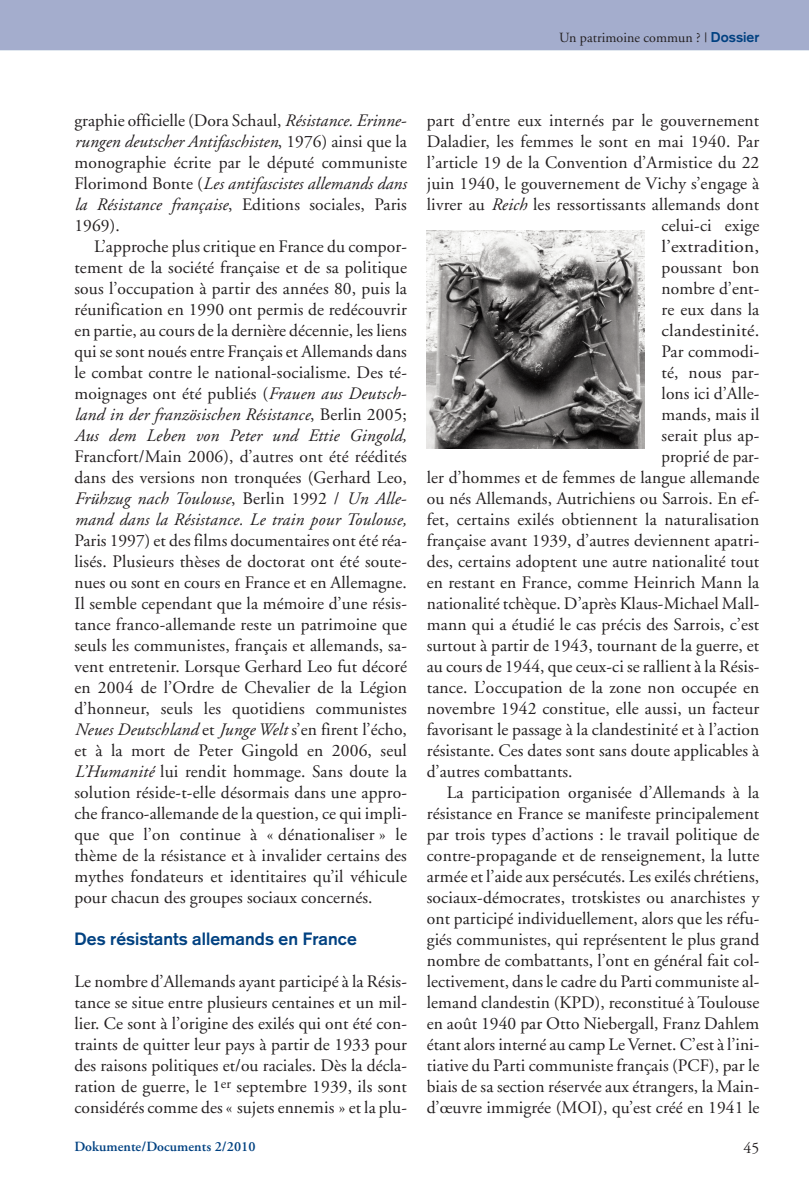
<style>
.page{position:relative;width:809px;height:1191px;background:#fff}
.page>*{position:absolute;margin:0;border:0;box-sizing:border-box;transform-origin:0 0}
.t1{font:17.5px/21px "Adobe Garamond";letter-spacing:.005em;color:#231f20;text-align:justify}
.t2{font:700 17.5px "Akzidenz Grotesk";letter-spacing:.005em;color:#014181}
.t3{font:17.5px "Adobe Garamond";letter-spacing:.005em;color:#231f20;scale:1.1 1}
.t4{font:17.5px "Adobe Garamond";letter-spacing:.005em;color:#231f20;scale:1.07 1}
.t5{font:17.5px "Adobe Garamond";letter-spacing:.005em;color:#231f20;scale:.96 1}
.t6{font:15.75px "Adobe Garamond";color:#231f20}
.t7{font:14px "Adobe Garamond";letter-spacing:.005em;color:#231f20}
.t8{font:600 14px "Adobe Garamond";letter-spacing:.005em;color:#014181}
.s1{font-family:"Akzidenz Grotesk";font-weight:700;color:#014181}
.s2{font-style:italic}
</style>
<div class="page">
<div style="left:0;top:0;width:809px;height:50px;background:#a4adcd"></div>
<img style="left:427px;top:231px;width:217px;height:217px">
<p class="t7" style="left:559px;top:32px;width:202px">Un patrimoine commun ? | <span class="s1">Dossier</span></p>
<p class="t1" style="left:74px;top:111px;width:334px">graphie officielle (Dora Schaul, <span class="s2">Résistance. Erinne&shy;rungen deutscher Antifaschisten</span>, 1976) ainsi que la monographie écrite par le député communiste Florimond Bonte (<span class="s2">Les antifascistes allemands dans la Résistance française</span>, Editions sociales, Paris 1969).</p>
<p class="t1" style="left:74px;top:237px;width:334px;text-indent:20px">L’approche plus critique en France du compor&shy;tement de la société française et de sa politique sous l’occupation à partir des années 80, puis la réunification en 1990 ont permis de redécouvrir en partie, au cours de la dernière décennie, les liens qui se sont noués entre Français et Allemands dans le combat contre le national-socialisme. Des té&shy;moignages ont été publiés (<span class="s2">Frauen aus Deutsch&shy;land in der französischen Résistance</span>, Berlin 2005; <span class="s2">Aus dem Leben von Peter und Ettie Gingold,</span></p>
<p class="t1" style="left:74px;top:447px;width:334px">Francfort/Main 2006), d’autres ont été réédités dans des versions non tronquées (Gerhard Leo, <span class="s2">Frühzug nach Toulouse</span>, Berlin 1992 / <span class="s2">Un Alle&shy;mand dans la Résistance. Le train pour Toulouse,</span></p>
<p class="t1" style="left:74px;top:531px;width:334px">Paris 1997) et des films documentaires ont été réa&shy;lisés. Plusieurs thèses de doctorat ont été soute&shy;nues ou sont en cours en France et en Allemagne.<br>Il semble cependant que la mémoire d’une résis&shy;tance franco-allemande reste un patrimoine que seuls les communistes, français et allemands, sa&shy;vent entretenir. Lorsque Gerhard Leo fut décoré en 2004 de l’Ordre de Chevalier de la Légion d’honneur, seuls les quotidiens communistes <span class="s2">Neues Deutschland</span> et <span class="s2">Junge Welt</span> s’en firent l’écho, et à la mort de Peter Gingold en 2006, seul <span class="s2">L’Humanité</span> lui rendit hommage. Sans doute la solution réside-t-elle désormais dans une appro&shy;che franco-allemande de la question, ce qui impli&shy;que que l’on continue à « dénationaliser » le thème de la résistance et à invalider certains des mythes fondateurs et identitaires qu’il véhicule pour chacun des groupes sociaux concernés.</p>
<p class="t2" style="left:74px;top:933px;width:284px">Des résistants allemands en France</p>
<p class="t1" style="left:74px;top:972px;width:334px">Le nombre d’Allemands ayant participé à la Résis&shy;tance se situe entre plusieurs centaines et un mil&shy;lier. Ce sont à l’origine des exilés qui ont été con&shy;traints de quitter leur pays à partir de 1933 pour des raisons politiques et/ou raciales. Dès la décla&shy;ration de guerre, le 1<sup>er</sup> septembre 1939, ils sont considérés comme des « sujets ennemis » et la plu-</p>
<p class="t1" style="left:427px;top:111px;width:334px">part d’entre eux internés par le gouvernement</p>
<p class="t1" style="left:427px;top:132px;width:334px">Daladier, les femmes le sont en mai 1940. Par</p>
<p class="t1" style="left:427px;top:153px;width:334px">l’article 19 de la Convention d’Armistice du 22</p>
<p class="t1" style="left:427px;top:174px;width:334px">juin 1940, le gouvernement de Vichy s’engage à</p>
<p class="t1" style="left:427px;top:195px;width:334px">livrer au <span class="s2">Reich</span> les ressortissants allemands dont</p>
<p class="t1" style="left:661px;top:216px;width:99px">celui-ci exige</p>
<p class="t3" style="left:661px;top:239px;width:90px">l’extradition,</p>
<p class="t1" style="left:661px;top:258px;width:99px">poussant bon</p>
<p class="t1" style="left:661px;top:279px;width:99px">nombre d’ent-</p>
<p class="t1" style="left:661px;top:300px;width:99px">re eux dans la</p>
<p class="t4" style="left:661px;top:323px;width:93px">clandestinité.</p>
<p class="t1" style="left:661px;top:342px;width:99px">Par commodi-</p>
<p class="t1" style="left:661px;top:363px;width:99px">té, nous par-</p>
<p class="t1" style="left:661px;top:384px;width:99px">lons ici d’Alle-</p>
<p class="t1" style="left:661px;top:405px;width:99px">mands, mais il</p>
<p class="t1" style="left:661px;top:426px;width:99px">serait plus ap-</p>
<p class="t5" style="left:661px;top:449px;width:103px">proprié de par-</p>
<p class="t1" style="left:427px;top:468px;width:334px">ler d’hommes et de femmes de langue allemande</p>
<p class="t1" style="left:427px;top:489px;width:334px">ou nés Allemands, Autrichiens ou Sarrois. En ef-</p>
<p class="t1" style="left:427px;top:510px;width:334px">fet, certains exilés obtiennent la naturalisation</p>
<p class="t1" style="left:427px;top:531px;width:334px">française avant 1939, d’autres deviennent apatri-</p>
<p class="t1" style="left:427px;top:552px;width:334px">des, certains adoptent une autre nationalité tout</p>
<p class="t1" style="left:427px;top:573px;width:334px">en restant en France, comme Heinrich Mann la</p>
<p class="t1" style="left:427px;top:594px;width:334px">nationalité tchèque. D’après Klaus-Michael Mall-</p>
<p class="t1" style="left:427px;top:615px;width:334px">mann qui a étudié le cas précis des Sarrois, c’est</p>
<p class="t1" style="left:427px;top:636px;width:334px">surtout à partir de 1943, tournant de la guerre, et</p>
<p class="t1" style="left:427px;top:657px;width:334px">au cours de 1944, que ceux-ci se rallient à la Résis-</p>
<p class="t1" style="left:427px;top:678px;width:334px">tance. L’occupation de la zone non occupée en</p>
<p class="t1" style="left:427px;top:699px;width:334px">novembre 1942 constitue, elle aussi, un facteur</p>
<p class="t1" style="left:427px;top:720px;width:334px">favorisant le passage à la clandestinité et à l’action</p>
<p class="t1" style="left:427px;top:741px;width:334px">résistante. Ces dates sont sans doute applicables à</p>
<p class="t1" style="left:427px;top:762px;width:147px">d’autres combattants.</p>
<p class="t1" style="left:446px;top:783px;width:314px">La participation organisée d’Allemands à la</p>
<p class="t1" style="left:427px;top:804px;width:334px">résistance en France se manifeste principalement</p>
<p class="t1" style="left:427px;top:825px;width:334px">par trois types d’actions : le travail politique de</p>
<p class="t1" style="left:427px;top:846px;width:334px">contre-propagande et de renseignement, la lutte</p>
<p class="t1" style="left:427px;top:867px;width:334px">armée et l’aide aux persécutés. Les exilés chrétiens,</p>
<p class="t1" style="left:427px;top:888px;width:334px">sociaux-démocrates, trotskistes ou anarchistes y</p>
<p class="t1" style="left:427px;top:909px;width:334px">ont participé individuellement, alors que les réfu-</p>
<p class="t1" style="left:427px;top:930px;width:334px">giés communistes, qui représentent le plus grand</p>
<p class="t1" style="left:427px;top:951px;width:334px">nombre de combattants, l’ont en général fait col-</p>
<p class="t1" style="left:427px;top:972px;width:334px">lectivement, dans le cadre du Parti communiste al-</p>
<p class="t1" style="left:427px;top:993px;width:334px">lemand clandestin (KPD), reconstitué à Toulouse</p>
<p class="t1" style="left:427px;top:1014px;width:334px">en août 1940 par Otto Niebergall, Franz Dahlem</p>
<p class="t1" style="left:427px;top:1035px;width:334px">étant alors interné au camp Le Vernet. C’est à l’ini-</p>
<p class="t1" style="left:427px;top:1056px;width:334px">tiative du Parti communiste français (PCF), par le</p>
<p class="t1" style="left:427px;top:1077px;width:334px">biais de sa section réservée aux étrangers, la Main-</p>
<p class="t1" style="left:427px;top:1098px;width:334px">d’œuvre immigrée (MOI), qu’est créé en 1941 le</p>
<p class="t8" style="left:74px;top:1141px;width:183px">Dokumente/Documents 2/2010</p>
<p class="t6" style="left:743px;top:1141px;width:17px">45</p>
</div>
